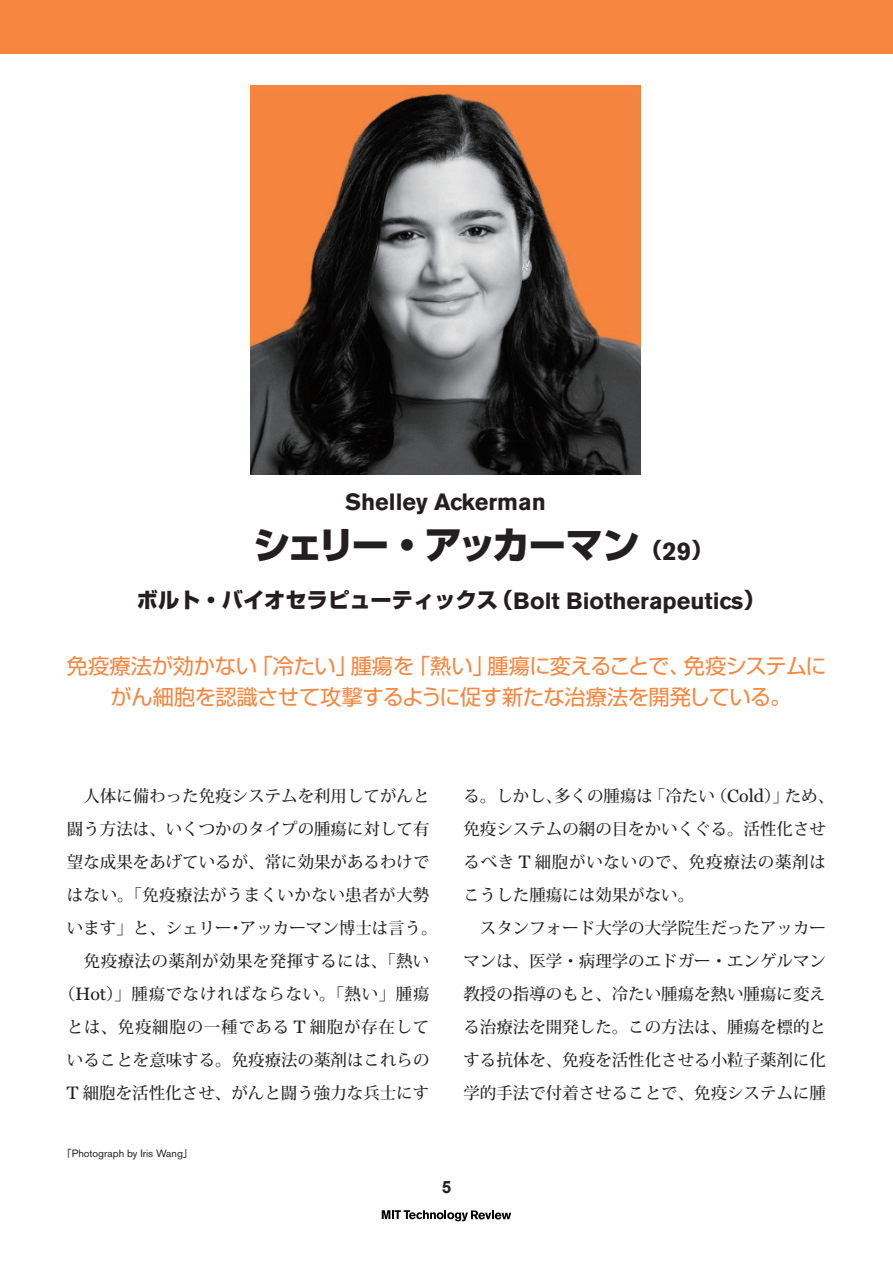
<style>
.page{position:relative;width:893px;height:1263px;background:#fff}
.page>*{position:absolute;margin:0;border:0;box-sizing:border-box;transform-origin:0 0}
.t1{font:800 37.2px "Shin Go Pr 6 N";letter-spacing:-.08em;color:#231f20}
.t2{font:700 23.4px "Akzidenz Grotesk BE";color:#231f20}
.t3{font:21.3px/32px "Shin Go Pr 6 N";letter-spacing:-.02em;color:#f5863f;text-align:center}
.t4{font:800 21.3px "Shin Go Pr 6 N";color:#231f20}
.t5{font:700 16.95px "Arial";color:#231f20}
.t6{font:500 16.5px/33px "Koz Min Pr 6 N";color:#231f20;text-align:center}
.t7{font:10.5px "Akzidenz Grotesk BE";color:#231f20}
.s1{font-size:21.3px}
.s2{font-family:"Akzidenz Grotesk BE";font-weight:700;font-size:25.5px}
.s3{font-family:"Akzidenz Grotesk BE";font-weight:700;font-size:23.4px}
.s4{font-family:"Miller Text Roman";font-weight:400;font-size:18.15px}
.s5{font-family:"Shin Go Pr 6 N";font-size:9.6px}
</style>
<div class="page">
<svg style="left:382px;top:1210px;width:129px;height:11px"></svg>
<div style="left:0;top:0;width:893px;height:53px;background:#f5863f"></div>
<img style="left:251px;top:85px;width:389px;height:389px">
<h2 class="t2" style="left:345px;top:488px;width:202px">Shelley Ackerman</h2>
<h1 class="t1" style="left:253px;top:515px;width:461px">シェリー・アッカーマン<span class="s1">（</span><span class="s2">29</span><span class="s1">）</span></h1>
<p class="t4" style="left:137px;top:583px;width:629px">ボルト・バイオセラピューティックス（<span class="s3">Bolt Biotherapeutics</span>）</p>
<p class="t3" style="left:67px;top:648px;width:761px">免疫療法が効かない「冷たい」腫瘍を「熱い」腫瘍に変えることで、免疫システムにがん細胞を認識させて攻撃するように促す新たな治療法を開発している。</p>
<p class="t6" style="left:59px;top:780px;width:380px">　人体に備わった免疫システムを利用してがんと闘う方法は、いくつかのタイプの腫瘍に対して有望な成果をあげているが、常に効果があるわけではない。「免疫療法がうまくいかない患者が大勢います」と、シェリー・アッカーマン博士は言う。　免疫療法の薬剤が効果を発揮するには、「熱い（<span class="s4">Hot</span>）」腫瘍でなければならない。「熱い」腫瘍とは、免疫細胞の一種である <span class="s4">T</span> 細胞が存在していることを意味する。免疫療法の薬剤はこれらの<br><span class="s4">T</span> 細胞を活性化させ、がんと闘う強力な兵士にす</p>
<p class="t6" style="left:463px;top:780px;width:372px;text-align:left">る。しかし、多くの腫瘍は「冷たい（<span class="s4">Cold</span>）」ため、免疫システムの網の目をかいくぐる。活性化させるべき <span class="s4">T</span> 細胞がいないので、免疫療法の薬剤はこうした腫瘍には効果がない。<br>　スタンフォード大学の大学院生だったアッカーマンは、医学・病理学のエドガー・エンゲルマン教授の指導のもと、冷たい腫瘍を熱い腫瘍に変える治療法を開発した。この方法は、腫瘍を標的とする抗体を、免疫を活性化させる小粒子薬剤に化学的手法で付着させることで、免疫システムに腫</p>
<p class="t7" style="left:62px;top:1147px;width:132px"><span class="s5">「</span>Photograph by Iris Wang<span class="s5">」</span></p>
<p class="t5" style="left:442px;top:1175px;width:11px">5</p>
</div>
